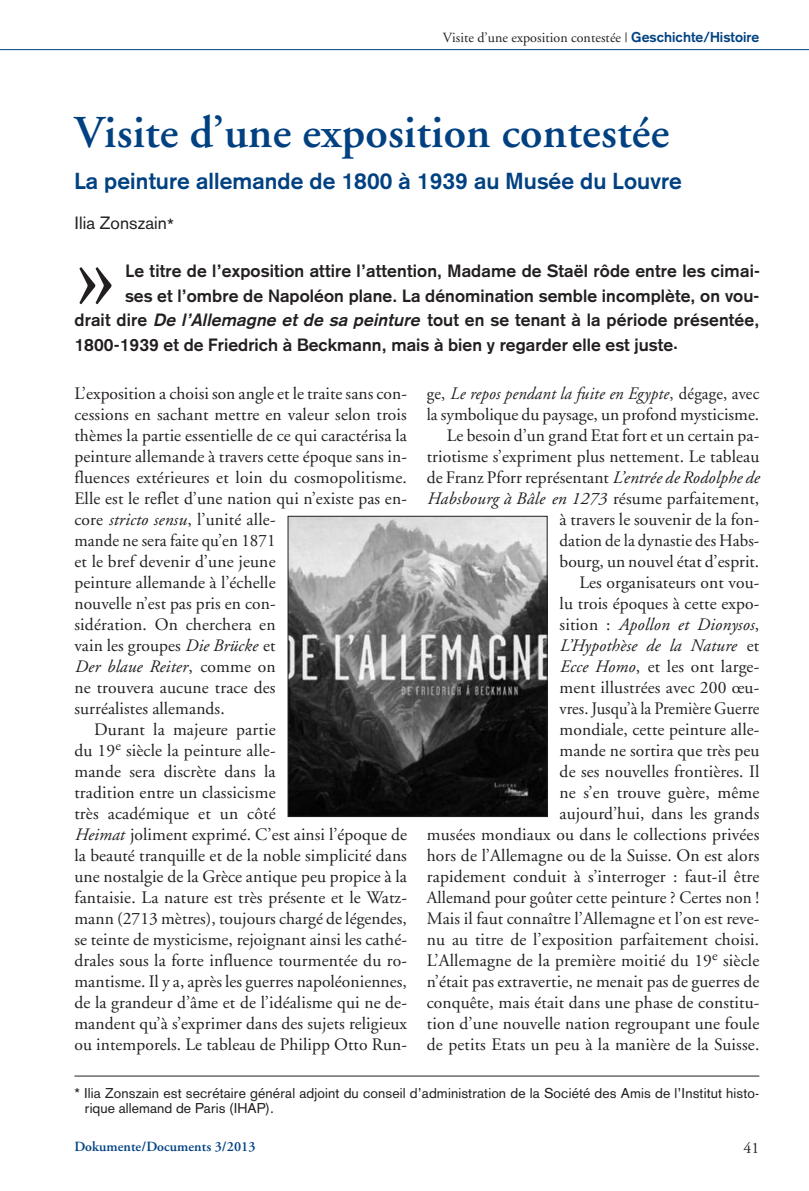
<style>
.page{position:relative;width:809px;height:1191px;background:#fff}
.page>*{position:absolute;margin:0;border:0;box-sizing:border-box;transform-origin:0 0}
.t1{font:111.48px "Adobe Garamond";color:#231f20}
.t2{font:600 45.5px "Adobe Garamond";letter-spacing:.005em;color:#014181}
.t3{font:700 22.75px "Akzidenz Grotesk";letter-spacing:.005em;color:#014181}
.t4{font:17.5px/21px "Adobe Garamond";letter-spacing:.005em;color:#231f20;text-align:right;scale:.95 1}
.t5{font:17.5px "Adobe Garamond";letter-spacing:.005em;color:#231f20}
.t6{font:700 17.5px "Akzidenz Grotesk";letter-spacing:.005em;color:#231f20}
.t7{font:italic 17.5px "Adobe Garamond";letter-spacing:.01em;color:#231f20}
.t8{font:17.5px "Akzidenz Grotesk";letter-spacing:.005em;color:#231f20}
.t9{font:15.75px "Adobe Garamond";color:#231f20}
.t10{font:14px/15.8px "Akzidenz Grotesk";letter-spacing:.01em;color:#231f20}
.t11{font:14px "Adobe Garamond";letter-spacing:.005em;color:#231f20}
.t12{font:600 14px "Adobe Garamond";letter-spacing:.005em;color:#014181}
.s1{font-family:"Akzidenz Grotesk";font-weight:700;color:#014181}
.s2{font-style:italic}
.s3{font-style:normal}
</style>
<div class="page">
<hr style="left:0;top:49px;width:809px;height:1px;background:#014181">
<hr style="left:74px;top:1075px;width:685px;height:1px;background:#231f20">
<img style="left:290px;top:518px;width:255px;height:296px">
<div style="left:288px;top:516px;width:259px;height:300px;border:1px solid #231f20"></div>
<p class="t11" style="left:443px;top:32px;width:318px">Visite d’une exposition contestée | <span class="s1">Geschichte/Histoire</span></p>
<h2 class="t2" style="left:74px;top:114px;width:596px">Visite d’une exposition contestée</h2>
<h3 class="t3" style="left:74px;top:173px;width:609px">La peinture allemande de 1800 à 1939 au Musée du Louvre</h3>
<p class="t8" style="left:74px;top:217px;width:101px">Ilia Zonszain*</p>
<h1 class="t1" style="left:74px;top:229px;width:44px">»</h1>
<p class="t6" style="left:125px;top:264px;width:636px">Le titre de l’exposition attire l’attention, Madame de Staël rôde entre les cimai-</p>
<p class="t6" style="left:125px;top:289px;width:636px">ses et l’ombre de Napoléon plane. La dénomination semble incomplète, on vou-</p>
<p class="t6" style="left:74px;top:313px;width:686px">drait dire <span class="s2">De l’Allemagne et de sa peinture</span> tout en se tenant à la période présentée,</p>
<p class="t6" style="left:74px;top:338px;width:605px">1800-1939 et de Friedrich à Beckmann, mais à bien y regarder elle est juste.</p>
<p class="t5" style="left:74px;top:386px;width:334px">L’exposition a choisi son angle et le traite sans con-</p>
<p class="t5" style="left:74px;top:407px;width:334px">cessions en sachant mettre en valeur selon trois</p>
<p class="t5" style="left:74px;top:428px;width:334px">thèmes la partie essentielle de ce qui caractérisa la</p>
<p class="t5" style="left:74px;top:449px;width:334px">peinture allemande à travers cette époque sans in-</p>
<p class="t5" style="left:74px;top:470px;width:334px">fluences extérieures et loin du cosmopolitisme.</p>
<p class="t5" style="left:74px;top:491px;width:334px">Elle est le reflet d’une nation qui n’existe pas en-</p>
<p class="t5" style="left:74px;top:512px;width:203px">core <span class="s2">stricto sensu</span>, l’unité alle-</p>
<p class="t5" style="left:74px;top:533px;width:203px">mande ne sera faite qu’en 1871</p>
<p class="t5" style="left:74px;top:554px;width:203px">et le bref devenir d’une jeune</p>
<p class="t5" style="left:74px;top:575px;width:203px">peinture allemande à l’échelle</p>
<p class="t5" style="left:74px;top:596px;width:203px">nouvelle n’est pas pris en con-</p>
<p class="t5" style="left:74px;top:617px;width:203px">sidération. On cherchera en</p>
<p class="t5" style="left:74px;top:638px;width:203px">vain les groupes <span class="s2">Die Brücke</span> et</p>
<p class="t7" style="left:74px;top:659px;width:203px">Der blaue Reiter<span class="s3">, comme on</span></p>
<p class="t5" style="left:74px;top:680px;width:203px">ne trouvera aucune trace des</p>
<p class="t5" style="left:74px;top:701px;width:152px">surréalistes allemands.</p>
<p class="t5" style="left:94px;top:722px;width:183px">Durant la majeure partie</p>
<p class="t5" style="left:74px;top:743px;width:203px">du 19<sup>e</sup> siècle la peinture alle-</p>
<p class="t5" style="left:74px;top:764px;width:203px">mande sera discrète dans la</p>
<p class="t5" style="left:74px;top:785px;width:203px">tradition entre un classicisme</p>
<p class="t5" style="left:74px;top:806px;width:203px">très académique et un côté</p>
<p class="t5" style="left:74px;top:827px;width:334px"><span class="s2">Heimat</span> joliment exprimé. C’est ainsi l’époque de</p>
<p class="t5" style="left:74px;top:848px;width:334px">la beauté tranquille et de la noble simplicité dans</p>
<p class="t5" style="left:74px;top:869px;width:334px">une nostalgie de la Grèce antique peu propice à la</p>
<p class="t5" style="left:74px;top:890px;width:334px">fantaisie. La nature est très présente et le Watz-</p>
<p class="t5" style="left:74px;top:911px;width:334px">mann (2713 mètres), toujours chargé de légendes,</p>
<p class="t5" style="left:74px;top:932px;width:334px">se teinte de mysticisme, rejoignant ainsi les cathé-</p>
<p class="t5" style="left:74px;top:953px;width:334px">drales sous la forte influence tourmentée du ro-</p>
<p class="t5" style="left:74px;top:974px;width:334px">mantisme. Il y a, après les guerres napoléoniennes,</p>
<p class="t5" style="left:74px;top:995px;width:334px">de la grandeur d’âme et de l’idéalisme qui ne de-</p>
<p class="t5" style="left:74px;top:1016px;width:334px">mandent qu’à s’exprimer dans des sujets religieux</p>
<p class="t5" style="left:74px;top:1037px;width:334px">ou intemporels. Le tableau de Philipp Otto Run-</p>
<p class="t4" style="left:427px;top:384px;width:351px">ge, <span class="s2">Le repos pendant la fuite en Egypte</span>, dégage, avec la symbolique du paysage, un profond mysticisme.<br>Le besoin d’un grand Etat fort et un certain pa&shy;triotisme s’expriment plus nettement. Le tableau de Franz Pforr représentant <span class="s2">L’entrée de Rodolphe de Habsbourg à Bâle en 1273</span> résume parfaitement, à travers le souvenir de la fon-<br>dation de la dynastie des Habs-<br>bourg, un nouvel état d’esprit.<br>Les organisateurs ont vou-<br>lu trois époques à cette expo-<br>sition : <span class="s2">Apollon et Dionysos</span>,<br><span class="s2">L’Hypothèse de la Nature</span> et<br><span class="s2">Ecce Homo</span>, et les ont large-<br>ment illustrées avec 200 œu-<br>vres. Jusqu’à la Première Guerre<br>mondiale, cette peinture alle-<br>mande ne sortira que très peu<br>de ses nouvelles frontières. Il<br>ne s’en trouve guère, même<br>aujourd’hui, dans les grands<br>musées mondiaux ou dans le collections privées hors de l’Allemagne ou de la Suisse. On est alors rapidement conduit à s’interroger : faut-il être Allemand pour goûter cette peinture ? Certes non !<br>Mais il faut connaître l’Allemagne et l’on est reve&shy;nu au titre de l’exposition parfaitement choisi.<br>L’Allemagne de la première moitié du 19<sup>e</sup> siècle n’était pas extravertie, ne menait pas de guerres de conquête, mais était dans une phase de constitu&shy;tion d’une nouvelle nation regroupant une foule de petits Etats un peu à la manière de la Suisse.</p>
<p class="t10" style="left:85px;top:1086px;width:676px;text-indent:-10px">* Ilia Zonszain est secrétaire général adjoint du conseil d’administration de la Société des Amis de l’Institut histo&shy;rique allemand de Paris (IHAP).</p>
<p class="t12" style="left:74px;top:1141px;width:183px">Dokumente/Documents 3/2013</p>
<p class="t9" style="left:743px;top:1141px;width:17px">41</p>
</div>
